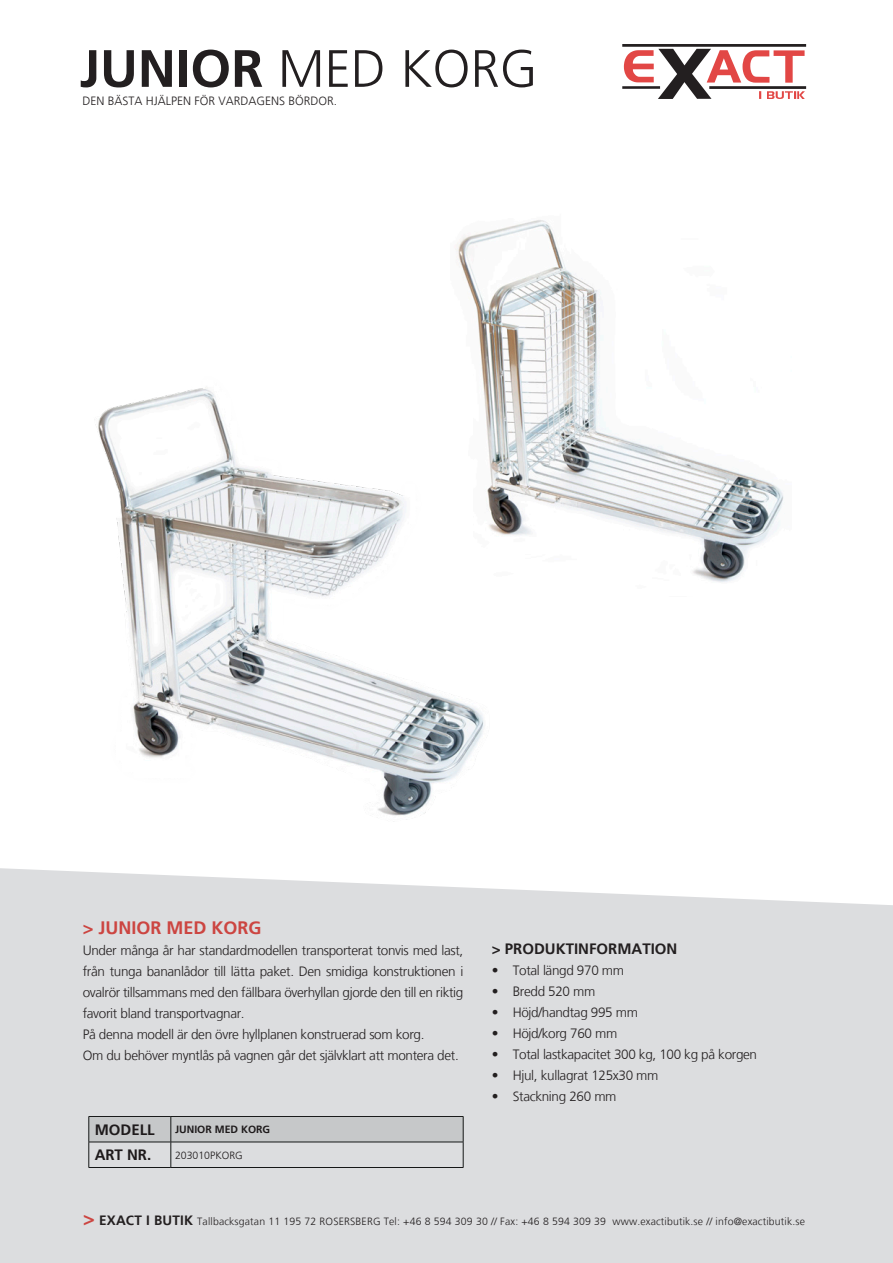
<style>
.page{position:relative;width:893px;height:1263px;background:#fff}
.page>*{position:absolute;margin:0;border:0;box-sizing:border-box;transform-origin:0 0}
.t1{font:300 52.5px "Frutiger LT";color:#231f20}
.Brödtext{font:700 18px "Frutiger LT";color:#cc4541}
.Brödtext-2{font:700 15px "Frutiger LT";color:#231f20}
.Brödtext-3{font:300 13.5px/21px "Frutiger LT";letter-spacing:-.025em;color:#231f20;text-align:justify}
.Brödtext-4{font:300 12px "Frutiger LT";color:#231f20}
.Brödtext-5{font:300 10.5px "Frutiger LT";letter-spacing:.015em;color:#231f20}
.t2{font:700 10.5px "Frutiger LT";color:#231f20}
.s1{font-weight:700}
.s2{font-weight:700;font-size:19.5px;color:#cc4541}
.s3{font-weight:700;font-size:13.5px}
</style>
<div class="page">
<div style="left:0;top:868px;width:893px;height:395px;background:#dcdddf"></div>
<hr style="left:89px;top:1167px;width:82px;height:1px;background:#191b1b">
<svg style="left:89px;top:1116px;width:375px;height:51px"></svg>
<hr style="left:171px;top:1167px;width:292px;height:1px;background:#191b1b">
<svg style="left:624px;top:49px;width:181px;height:50px"></svg>
<hr style="left:709px;top:86px;width:97px;height:3px;background:#231f20">
<hr style="left:622px;top:44px;width:184px;height:3px;background:#231f20">
<hr style="left:622px;top:86px;width:38px;height:3px;background:#231f20">
<img style="left:456px;top:220px;width:328px;height:362px">
<img style="left:98px;top:375px;width:403px;height:445px">
<p class="t1" style="left:80px;top:39px;width:459px"><span class="s1">JUNIOR</span> MED KORG</p>
<p class="Brödtext-4" style="left:83px;top:94px;width:256px">DEN BÄSTA HJÄLPEN FÖR VARDAGENS BÖRDOR.</p>
<p class="Brödtext" style="left:83px;top:917px;width:180px">&gt; JUNIOR MED KORG</p>
<p class="Brödtext-3" style="left:83px;top:939px;width:382px">Under många år har standardmodellen transporterat tonvis med last, från tunga bananlådor till lätta paket. Den smidiga konstruktionen i ovalrör tillsammans med den fällbara överhyllan gjorde den till en riktig favorit bland transportvagnar.</p>
<p class="Brödtext-3" style="left:83px;top:1023px;width:343px">På denna modell är den övre hyllplanen konstruerad som korg.</p>
<p class="Brödtext-3" style="left:83px;top:1044px;width:378px">Om du behöver myntlås på vagnen går det självklart att montera det.</p>
<p class="Brödtext-2" style="left:95px;top:1121px;width:61px">MODELL</p>
<p class="t2" style="left:175px;top:1123px;width:97px">JUNIOR MED KORG</p>
<p class="Brödtext-2" style="left:95px;top:1146px;width:58px">ART NR.</p>
<p class="Brödtext-5" style="left:175px;top:1149px;width:69px">203010PKORG</p>
<p class="Brödtext-2" style="left:492px;top:940px;width:187px">&gt; PRODUKTINFORMATION</p>
<p class="Brödtext-3" style="left:492px;top:960px;width:134px">• Total längd 970 mm</p>
<p class="Brödtext-3" style="left:492px;top:981px;width:105px">• Bredd 520 mm</p>
<p class="Brödtext-3" style="left:492px;top:1002px;width:148px">• Höjd/handtag 995 mm</p>
<p class="Brödtext-3" style="left:492px;top:1023px;width:127px">• Höjd/korg 760 mm</p>
<p class="Brödtext-3" style="left:492px;top:1044px;width:267px">• Total lastkapacitet 300 kg, 100 kg på korgen</p>
<p class="Brödtext-3" style="left:492px;top:1065px;width:168px">• Hjul, kullagrat 125x30 mm</p>
<p class="Brödtext-3" style="left:492px;top:1086px;width:126px">• Stackning 260 mm</p>
<p class="Brödtext-5" style="left:83px;top:1215px;width:723px"><span class="s2">&gt;</span> <span class="s3">EXACT I BUTIK</span> Tallbacksgatan 11 195 72 ROSERSBERG Tel: +46 8 594 309 30 // Fax: +46 8 594 309 39 www.exactibutik.se // info@exactibutik.se</p>
</div>
